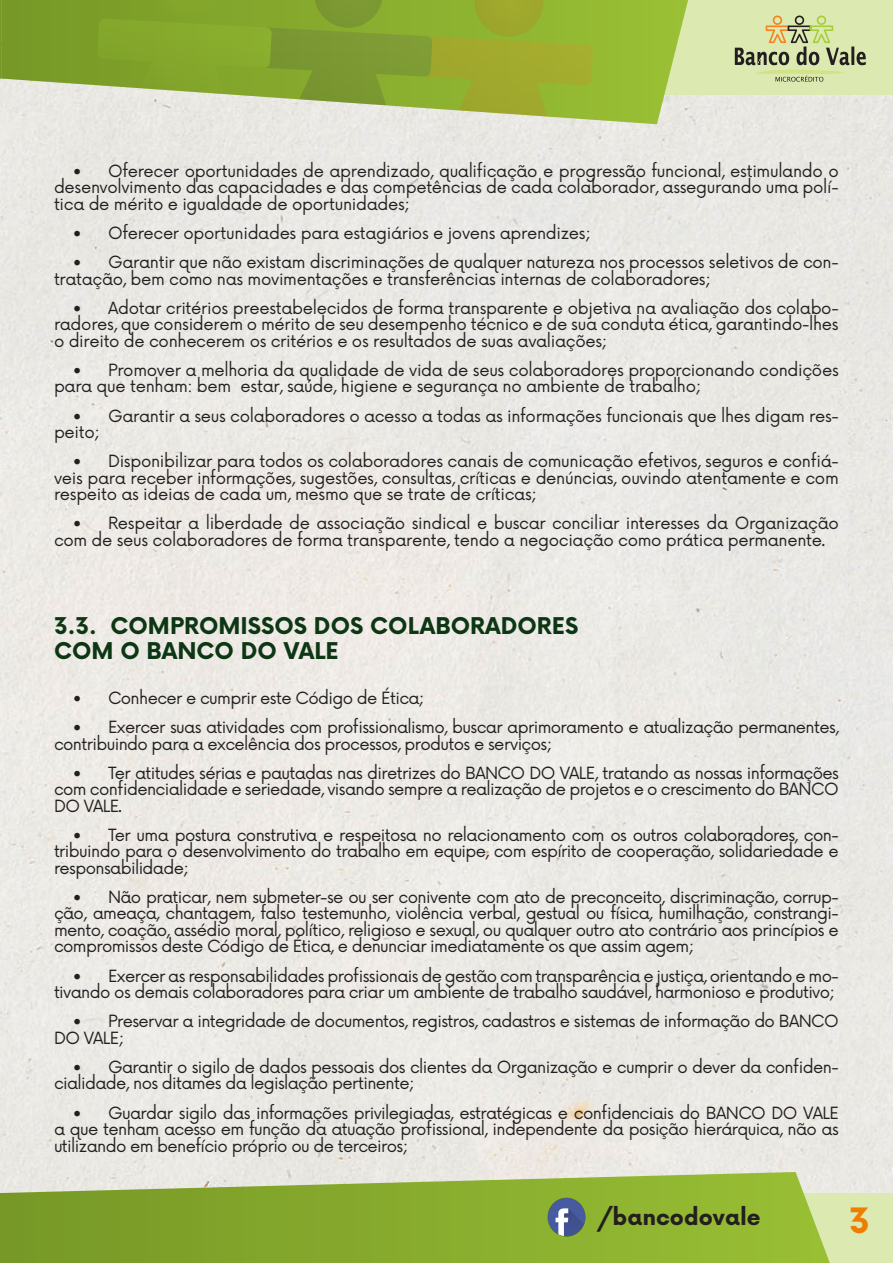
<style>
.page{position:relative;width:893px;height:1263px;background:#fff}
.page>*{position:absolute;margin:0;border:0;box-sizing:border-box;transform-origin:0 0}
.t1{font:700 34.05px "Now";color:#ef7d00}
.t2{font:700 22.5px "Now";color:#0d3614}
.t3{font:700 22.35px "Now";color:#231f20}
.t4{font:16.35px/16.4px "Now";letter-spacing:-.03em;color:#231f20;text-align:justify}
</style>
<div class="page">
<div style="left:454px;top:0;width:439px;height:95px;background:#dce9b0"></div>
<div style="left:43px;top:1193px;width:850px;height:70px;background:#dce9b0"></div>
<svg style="left:0;top:0;width:2px;height:124px"></svg>
<svg style="left:2px;top:0;width:686px;height:124px;background:#aac16b"></svg>
<svg style="left:97px;top:0;width:496px;height:117px;background:#96af44"></svg>
<svg style="left:2px;top:1172px;width:854px;height:91px;background:#97b548"></svg>
<svg style="left:0;top:1172px;width:2px;height:91px"></svg>
<svg style="left:735px;top:16px;width:131px;height:66px"></svg>
<img style="left:546px;top:1197px;width:41px;height:40px">
<p class="t4" style="left:54px;top:161px;width:786px;text-indent:18px">• Oferecer oportunidades de aprendizado, qualificação e progressão funcional, estimulando o desenvolvimento das capacidades e das competências de cada colaborador, assegurando uma polí&shy;tica de mérito e igualdade de oportunidades;</p>
<p class="t4" style="left:72px;top:224px;width:520px">• Oferecer oportunidades para estagiários e jovens aprendizes;</p>
<p class="t4" style="left:54px;top:253px;width:786px;text-indent:18px">• Garantir que não existam discriminações de qualquer natureza nos processos seletivos de con&shy;tratação, bem como nas movimentações e transferências internas de colaboradores;</p>
<p class="t4" style="left:54px;top:299px;width:786px;text-indent:18px">• Adotar critérios preestabelecidos de forma transparente e objetiva na avaliação dos colabo&shy;radores, que considerem o mérito de seu desempenho técnico e de sua conduta ética, garantindo-lhes o direito de conhecerem os critérios e os resultados de suas avaliações;</p>
<p class="t4" style="left:54px;top:361px;width:786px;text-indent:18px">• Promover a melhoria da qualidade de vida de seus colaboradores proporcionando condições para que tenham: bem‐estar, saúde, higiene e segurança no ambiente de trabalho;</p>
<p class="t4" style="left:54px;top:406px;width:786px;text-indent:18px">• Garantir a seus colaboradores o acesso a todas as informações funcionais que lhes digam res&shy;peito;</p>
<p class="t4" style="left:54px;top:452px;width:786px;text-indent:18px">• Disponibilizar para todos os colaboradores canais de comunicação efetivos, seguros e confiá&shy;veis para receber informações, sugestões, consultas, críticas e denúncias, ouvindo atentamente e com respeito as ideias de cada um, mesmo que se trate de críticas;</p>
<p class="t4" style="left:54px;top:514px;width:786px;text-indent:18px">• Respeitar a liberdade de associação sindical e buscar conciliar interesses da Organização com de seus colaboradores de forma transparente, tendo a negociação como prática permanente.</p>
<p class="t2" style="left:54px;top:609px;width:526px">3.3. COMPROMISSOS DOS COLABORADORES</p>
<p class="t2" style="left:54px;top:634px;width:286px">COM O BANCO DO VALE</p>
<p class="t4" style="left:72px;top:688px;width:354px">• Conhecer e cumprir este Código de Ética;</p>
<p class="t4" style="left:54px;top:718px;width:786px;text-indent:18px">• Exercer suas atividades com profissionalismo, buscar aprimoramento e atualização permanentes, contribuindo para a excelência dos processos, produtos e serviços;</p>
<p class="t4" style="left:54px;top:763px;width:786px;text-indent:18px">• Ter atitudes sérias e pautadas nas diretrizes do BANCO DO VALE, tratando as nossas informações com confidencialidade e seriedade, visando sempre a realização de projetos e o crescimento do BANCO DO VALE.</p>
<p class="t4" style="left:54px;top:826px;width:786px;text-indent:18px">• Ter uma postura construtiva e respeitosa no relacionamento com os outros colaboradores, con&shy;tribuindo para o desenvolvimento do trabalho em equipe, com espírito de cooperação, solidariedade e responsabilidade;</p>
<p class="t4" style="left:54px;top:888px;width:786px;text-indent:18px">• Não praticar, nem submeter-se ou ser conivente com ato de preconceito, discriminação, corrup&shy;ção, ameaça, chantagem, falso testemunho, violência verbal, gestual ou física, humilhação, constrangi&shy;mento, coação, assédio moral, político, religioso e sexual, ou qualquer outro ato contrário aos princípios e compromissos deste Código de Ética, e denunciar imediatamente os que assim agem;</p>
<p class="t4" style="left:54px;top:966px;width:786px;text-align:right">• Exercer as responsabilidades profissionais de gestão com transparência e justiça, orientando e mo&shy;tivando os demais colaboradores para criar um ambiente de trabalho saudável, harmonioso e produtivo;</p>
<p class="t4" style="left:54px;top:1012px;width:786px;text-indent:18px">• Preservar a integridade de documentos, registros, cadastros e sistemas de informação do BANCO<br>DO VALE;</p>
<p class="t4" style="left:54px;top:1058px;width:786px;text-indent:18px">• Garantir o sigilo de dados pessoais dos clientes da Organização e cumprir o dever da confiden&shy;cialidade, nos ditames da legislação pertinente;</p>
<p class="t4" style="left:54px;top:1103px;width:786px;text-indent:18px">• Guardar sigilo das informações privilegiadas, estratégicas e confidenciais do BANCO DO VALE a que tenham acesso em função da atuação profissional, independente da posição hierárquica, não as utilizando em benefício próprio ou de terceiros;</p>
<h3 class="t3" style="left:597px;top:1201px;width:165px">/bancodovale</h3>
<h1 class="t1" style="left:849px;top:1195px;width:22px">3</h1>
</div>
